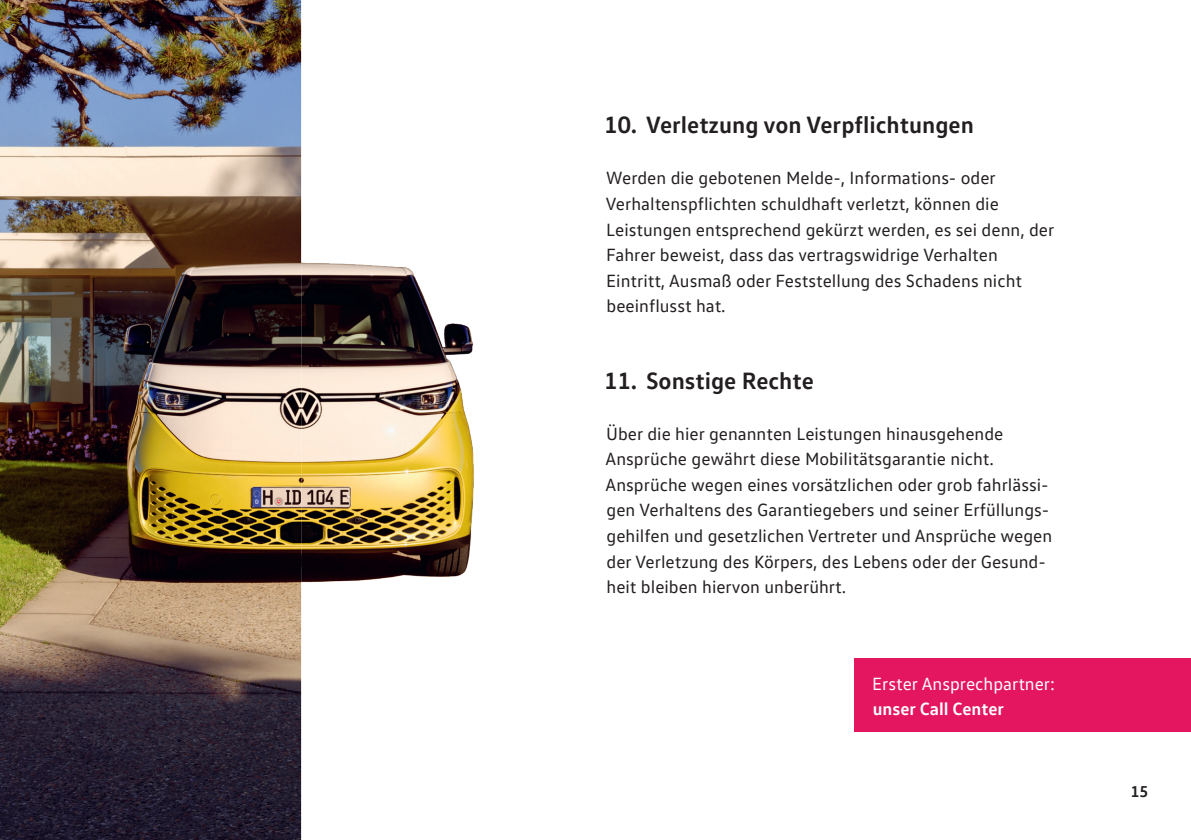
<style>
.page{position:relative;width:1191px;height:840px;background:#fff}
.page>*{position:absolute;margin:0;border:0;box-sizing:border-box;transform-origin:0 0}
.Introduction_12pt{font:700 24px "VW Text";color:#231f20}
.Copy_9pt{font:18px/25.6px "VW Text";color:#231f20}
.Copy_9pt-2{font:18px "VW Text";color:#fff}
.Copy_9pt-3{font:700 18px "VW Text";color:#fff}
.t1{font:700 16px "VW Text";color:#231f20}
</style>
<div class="page">
<img style="left:0;top:0;width:474px;height:839px">
<div style="left:855px;top:658px;width:336px;height:73px;background:#e3165f"></div>
<p class="Introduction_12pt" style="left:604px;top:109px;width:371px">10. Verletzung von Verpflichtungen</p>
<p class="Copy_9pt" style="left:606px;top:165px;width:450px">Werden die gebotenen Melde-, Informations- oder Verhaltenspflichten schuldhaft verletzt, können die Leistungen entsprechend gekürzt werden, es sei denn, der Fahrer beweist, dass das vertragswidrige Verhalten Eintritt, Ausmaß oder Feststellung des Schadens nicht beeinflusst hat.</p>
<p class="Introduction_12pt" style="left:604px;top:364px;width:211px">11. Sonstige Rechte</p>
<p class="Copy_9pt" style="left:605px;top:420px;width:448px">Über die hier genannten Leistungen hinausgehende Ansprüche gewährt diese Mobilitätsgarantie nicht.<br>Ansprüche wegen eines vorsätzlichen oder grob fahrlässi&shy;gen Verhaltens des Garantiegebers und seiner Erfüllungs&shy;gehilfen und gesetzlichen Vertreter und Ansprüche wegen der Verletzung des Körpers, des Lebens oder der Gesund&shy;heit bleiben hiervon unberührt.</p>
<p class="Copy_9pt-2" style="left:872px;top:672px;width:184px">Erster Ansprechpartner:</p>
<p class="Copy_9pt-3" style="left:872px;top:696px;width:133px">unser Call Center</p>
<p class="t1" style="left:1130px;top:781px;width:19px">15</p>
</div>
